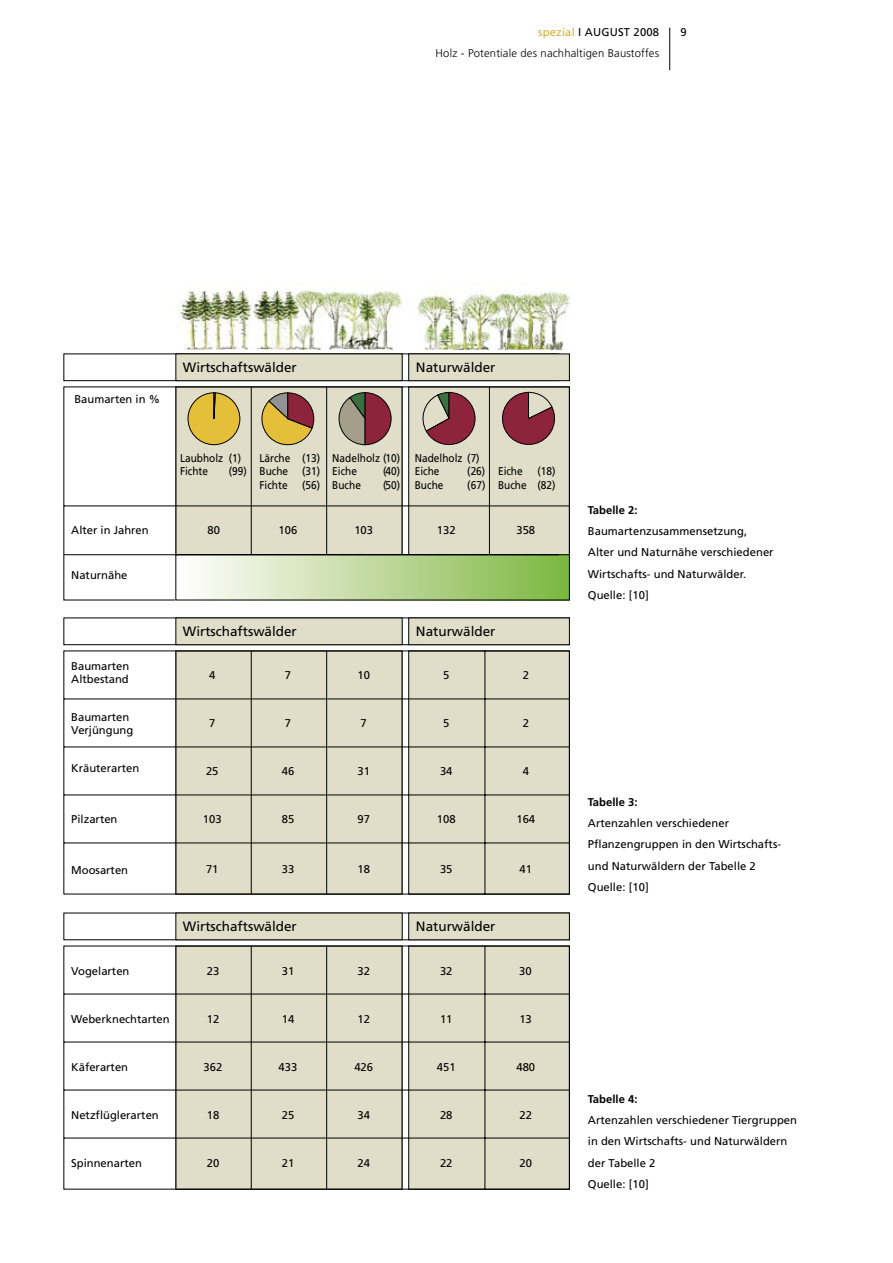
<style>
.page{position:relative;width:893px;height:1263px;background:#fff}
.page>*{position:absolute;margin:0;border:0;box-sizing:border-box;transform-origin:0 0}
.t1{font:13.5px "Frutiger";color:#000}
.t2{font:11.25px/21.3px "Frutiger";color:#000}
.t3{font:11.25px "Frutiger";color:#000;scale:.9 1}
.t4{font:300 11.25px "Frutiger";letter-spacing:.015em;color:#000}
.t5{font:700 11.25px "Frutiger";letter-spacing:.005em;color:#000}
.s1{color:#d4b036}
</style>
<div class="page">
<hr style="left:669px;top:28px;width:1px;height:42px;background:#000">
<div style="left:63px;top:353px;width:496px;height:28px;border:1px solid #000"></div>
<div style="left:409px;top:354px;width:160px;height:27px;background:#e0dec9"></div>
<div style="left:408px;top:353px;width:162px;height:28px;border:1px solid #000"></div>
<div style="left:176px;top:354px;width:226px;height:27px;background:#e0dec9"></div>
<div style="left:175px;top:353px;width:228px;height:28px;border:1px solid #000"></div>
<svg style="left:63px;top:386px;width:507px;height:168px"></svg>
<svg style="left:63px;top:554px;width:507px;height:47px"></svg>
<div style="left:63px;top:617px;width:507px;height:28px;border:1px solid #000"></div>
<div style="left:409px;top:618px;width:160px;height:27px;background:#e0dec9"></div>
<div style="left:408px;top:617px;width:162px;height:28px;border:1px solid #000"></div>
<div style="left:176px;top:618px;width:226px;height:27px;background:#e0dec9"></div>
<div style="left:175px;top:617px;width:228px;height:28px;border:1px solid #000"></div>
<svg style="left:63px;top:650px;width:507px;height:245px"></svg>
<div style="left:409px;top:913px;width:160px;height:27px;background:#e0dec9"></div>
<div style="left:176px;top:913px;width:226px;height:27px;background:#e0dec9"></div>
<svg style="left:63px;top:945px;width:507px;height:245px"></svg>
<img style="left:179px;top:290px;width:391px;height:60px">
<svg style="left:187px;top:392px;width:54px;height:53px;background:#d2b757"></svg>
<svg style="left:258px;top:392px;width:56px;height:56px;background:#ba9867"></svg>
<svg style="left:338px;top:392px;width:54px;height:53px;background:#94716c"></svg>
<svg style="left:419px;top:392px;width:57px;height:53px;background:#a17473"></svg>
<svg style="left:498px;top:392px;width:60px;height:57px;background:#a97577"></svg>
<p class="t2" style="left:538px;top:22px;width:122px"><span class="s1">spezial</span> I AUGUST 2008</p>
<p class="t4" style="left:436px;top:47px;width:225px">Holz - Potentiale des nachhaltigen Baustoffes</p>
<p class="t2" style="left:680px;top:22px;width:8px">9</p>
<p class="t2" style="left:74px;top:389px;width:87px">Baumarten in %</p>
<p class="t1" style="left:183px;top:359px;width:116px">Wirtschaftswälder</p>
<p class="t1" style="left:416px;top:359px;width:81px">Naturwälder</p>
<p class="t3" style="left:180px;top:451px;width:69px">Laubholz (1)</p>
<p class="t3" style="left:260px;top:451px;width:158px">Lärche (13) Nadelholz (10)</p>
<p class="t3" style="left:415px;top:451px;width:74px">Nadelholz (7)</p>
<p class="t3" style="left:180px;top:465px;width:33px">Fichte</p>
<p class="t3" style="left:229px;top:465px;width:68px">(99) Buche</p>
<p class="t3" style="left:302px;top:465px;width:62px">(31) Eiche</p>
<p class="t3" style="left:383px;top:465px;width:20px">(40)</p>
<p class="t3" style="left:415px;top:465px;width:29px">Eiche</p>
<p class="t3" style="left:467px;top:465px;width:63px">(26) Eiche</p>
<p class="t3" style="left:537px;top:465px;width:22px">(18)</p>
<p class="t3" style="left:260px;top:478px;width:33px">Fichte</p>
<p class="t3" style="left:302px;top:478px;width:67px">(56) Buche</p>
<p class="t3" style="left:383px;top:478px;width:20px">(50)</p>
<p class="t3" style="left:415px;top:478px;width:33px">Buche</p>
<p class="t3" style="left:467px;top:478px;width:99px">(67) Buche (82)</p>
<p class="t2" style="left:71px;top:519px;width:79px">Alter in Jahren</p>
<p class="t2" style="left:208px;top:519px;width:14px">80</p>
<p class="t2" style="left:279px;top:519px;width:20px">106</p>
<p class="t2" style="left:354px;top:519px;width:20px">103</p>
<p class="t2" style="left:437px;top:519px;width:20px">132</p>
<p class="t2" style="left:516px;top:519px;width:20px">358</p>
<p class="t2" style="left:71px;top:564px;width:58px">Naturnähe</p>
<p class="t2" style="left:71px;top:659px;width:60px;line-height:13.5px">Baumarten<br>Altbestand</p>
<p class="t2" style="left:71px;top:710px;width:64px;line-height:13.5px">Baumarten<br>Verjüngung</p>
<p class="t2" style="left:71px;top:757px;width:70px">Kräuterarten</p>
<p class="t2" style="left:71px;top:808px;width:48px">Pilzarten</p>
<p class="t2" style="left:71px;top:859px;width:58px">Moosarten</p>
<p class="t1" style="left:183px;top:623px;width:116px">Wirtschaftswälder</p>
<p class="t1" style="left:416px;top:623px;width:81px">Naturwälder</p>
<p class="t2" style="left:209px;top:665px;width:8px">4</p>
<p class="t2" style="left:285px;top:665px;width:8px">7</p>
<p class="t2" style="left:358px;top:665px;width:14px">10</p>
<p class="t2" style="left:443px;top:665px;width:8px">5</p>
<p class="t2" style="left:523px;top:665px;width:8px">2</p>
<p class="t2" style="left:209px;top:713px;width:8px">7</p>
<p class="t2" style="left:285px;top:713px;width:8px">7</p>
<p class="t2" style="left:361px;top:713px;width:8px">7</p>
<p class="t2" style="left:443px;top:713px;width:8px">5</p>
<p class="t2" style="left:523px;top:713px;width:8px">2</p>
<p class="t2" style="left:206px;top:761px;width:14px">25</p>
<p class="t2" style="left:282px;top:761px;width:14px">46</p>
<p class="t2" style="left:358px;top:761px;width:14px">31</p>
<p class="t2" style="left:440px;top:761px;width:14px">34</p>
<p class="t2" style="left:523px;top:761px;width:8px">4</p>
<p class="t2" style="left:203px;top:809px;width:20px">103</p>
<p class="t2" style="left:282px;top:809px;width:14px">85</p>
<p class="t2" style="left:358px;top:809px;width:14px">97</p>
<p class="t2" style="left:437px;top:809px;width:20px">108</p>
<p class="t2" style="left:516px;top:809px;width:20px">164</p>
<p class="t2" style="left:206px;top:858px;width:14px">71</p>
<p class="t2" style="left:282px;top:858px;width:14px">33</p>
<p class="t2" style="left:358px;top:858px;width:14px">18</p>
<p class="t2" style="left:440px;top:858px;width:14px">35</p>
<p class="t2" style="left:520px;top:858px;width:14px">41</p>
<p class="t1" style="left:183px;top:918px;width:116px">Wirtschaftswälder</p>
<p class="t1" style="left:416px;top:918px;width:81px">Naturwälder</p>
<p class="t2" style="left:71px;top:961px;width:60px">Vogelarten</p>
<p class="t2" style="left:207px;top:961px;width:14px">23</p>
<p class="t2" style="left:282px;top:961px;width:14px">31</p>
<p class="t2" style="left:358px;top:961px;width:14px">32</p>
<p class="t2" style="left:440px;top:961px;width:14px">32</p>
<p class="t2" style="left:519px;top:961px;width:14px">30</p>
<p class="t2" style="left:71px;top:1009px;width:100px">Weberknechtarten</p>
<p class="t2" style="left:207px;top:1009px;width:14px">12</p>
<p class="t2" style="left:282px;top:1009px;width:14px">14</p>
<p class="t2" style="left:358px;top:1009px;width:14px">12</p>
<p class="t2" style="left:440px;top:1009px;width:14px">11</p>
<p class="t2" style="left:519px;top:1009px;width:14px">13</p>
<p class="t2" style="left:71px;top:1057px;width:58px">Käferarten</p>
<p class="t2" style="left:204px;top:1057px;width:20px">362</p>
<p class="t2" style="left:279px;top:1057px;width:20px">433</p>
<p class="t2" style="left:354px;top:1057px;width:20px">426</p>
<p class="t2" style="left:437px;top:1057px;width:20px">451</p>
<p class="t2" style="left:516px;top:1057px;width:20px">480</p>
<p class="t2" style="left:71px;top:1105px;width:89px">Netzflüglerarten</p>
<p class="t2" style="left:207px;top:1105px;width:14px">18</p>
<p class="t2" style="left:282px;top:1105px;width:14px">25</p>
<p class="t2" style="left:358px;top:1105px;width:14px">34</p>
<p class="t2" style="left:440px;top:1105px;width:14px">28</p>
<p class="t2" style="left:520px;top:1105px;width:14px">22</p>
<p class="t2" style="left:71px;top:1153px;width:72px">Spinnenarten</p>
<p class="t2" style="left:207px;top:1153px;width:14px">20</p>
<p class="t2" style="left:282px;top:1153px;width:14px">21</p>
<p class="t2" style="left:358px;top:1153px;width:14px">24</p>
<p class="t2" style="left:440px;top:1153px;width:14px">22</p>
<p class="t2" style="left:520px;top:1153px;width:14px">20</p>
<p class="t5" style="left:588px;top:503px;width:51px">Tabelle 2:</p>
<p class="t2" style="left:588px;top:520px;width:187px">Baumartenzusammensetzung,<br>Alter und Naturnähe verschiedener<br>Wirtschafts- und Naturwälder.<br>Quelle: [10]</p>
<p class="t5" style="left:588px;top:795px;width:51px">Tabelle 3:</p>
<p class="t2" style="left:588px;top:812px;width:195px">Artenzahlen verschiedener<br>Pflanzengruppen in den Wirtschafts&shy;und Naturwäldern der Tabelle 2</p>
<p class="t2" style="left:588px;top:876px;width:62px">Quelle: [10]</p>
<p class="t5" style="left:588px;top:1092px;width:51px">Tabelle 4:</p>
<p class="t2" style="left:588px;top:1109px;width:211px">Artenzahlen verschiedener Tiergruppen in den Wirtschafts- und Naturwäldern der Tabelle 2</p>
<p class="t2" style="left:588px;top:1173px;width:62px">Quelle: [10]</p>
</div>
